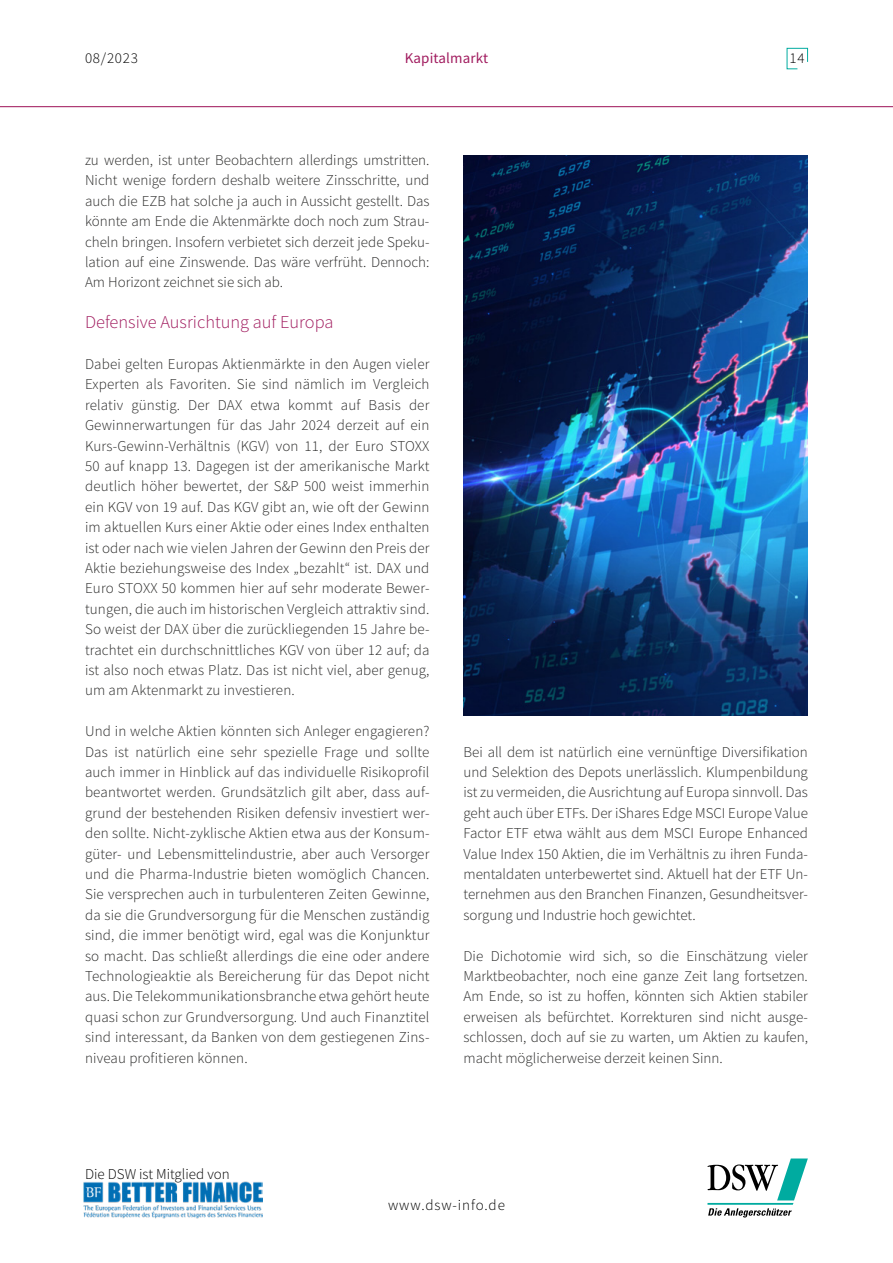
<style>
.page{position:relative;width:893px;height:1263px;background:#fff}
.page>*{position:absolute;margin:0;border:0;box-sizing:border-box;transform-origin:0 0}
.t1{font:300 18px "Source Sans Pro";color:#a11c5f}
.t2{font:300 15px/20.4px "Source Sans Pro";color:#282827;text-align:justify}
.t3{font:300 15px "Source Sans Pro";color:#000}
.t4{font:300 15px "Source Sans Pro";letter-spacing:.06em;color:#000}
.t5{font:15px "Source Sans Pro";letter-spacing:.01em;color:#a11c5f}
</style>
<div class="page">
<svg style="left:786px;top:48px;width:22px;height:22px"></svg>
<hr style="left:0;top:106px;width:893px;height:1px;background:#9d1057">
<svg style="left:707px;top:1158px;width:101px;height:59px"></svg>
<img style="left:83px;top:1182px;width:180px;height:37px">
<img style="left:463px;top:156px;width:345px;height:560px">
<p class="t3" style="left:85px;top:49px;width:54px">08/2023</p>
<p class="t5" style="left:405px;top:48px;width:85px">Kapitalmarkt</p>
<p class="t3" style="left:790px;top:49px;width:17px">14</p>
<p class="t2" style="left:85px;top:150px;width:346px">zu werden, ist unter Beobachtern allerdings umstritten.<br>Nicht wenige fordern deshalb weitere Zinsschritte, und auch die EZB hat solche ja auch in Aussicht gestellt. Das könnte am Ende die Aktenmärkte doch noch zum Strau&shy;cheln bringen. Insofern verbietet sich derzeit jede Speku&shy;lation auf eine Zinswende. Das wäre verfrüht. Dennoch:<br>Am Horizont zeichnet sie sich ab.</p>
<p class="t1" style="left:85px;top:311px;width:250px">Defensive Ausrichtung auf Europa</p>
<p class="t2" style="left:85px;top:354px;width:346px">Dabei gelten Europas Aktienmärkte in den Augen vieler Experten als Favoriten. Sie sind nämlich im Vergleich relativ günstig. Der DAX etwa kommt auf Basis der Gewinnerwartungen für das Jahr 2024 derzeit auf ein Kurs-Gewinn-Verhältnis (KGV) von 11, der Euro STOXX 50 auf knapp 13. Dagegen ist der amerikanische Markt deutlich höher bewertet, der S&amp;P 500 weist immerhin ein KGV von 19 auf. Das KGV gibt an, wie oft der Gewinn im aktuellen Kurs einer Aktie oder eines Index enthalten ist oder nach wie vielen Jahren der Gewinn den Preis der Aktie beziehungsweise des Index „bezahlt“ ist. DAX und Euro STOXX 50 kommen hier auf sehr moderate Bewer&shy;tungen, die auch im historischen Vergleich attraktiv sind.<br>So weist der DAX über die zurückliegenden 15 Jahre be&shy;trachtet ein durchschnittliches KGV von über 12 auf; da ist also noch etwas Platz. Das ist nicht viel, aber genug, um am Aktenmarkt zu investieren.</p>
<p class="t2" style="left:85px;top:721px;width:346px">Und in welche Aktien könnten sich Anleger engagieren?<br>Das ist natürlich eine sehr spezielle Frage und sollte auch immer in Hinblick auf das individuelle Risikoprofil beantwortet werden. Grundsätzlich gilt aber, dass auf&shy;grund der bestehenden Risiken defensiv investiert wer&shy;den sollte. Nicht-zyklische Aktien etwa aus der Konsum&shy;güter- und Lebensmittelindustrie, aber auch Versorger und die Pharma-Industrie bieten womöglich Chancen.<br>Sie versprechen auch in turbulenteren Zeiten Gewinne, da sie die Grundversorgung für die Menschen zuständig sind, die immer benötigt wird, egal was die Konjunktur so macht. Das schließt allerdings die eine oder andere Technologieaktie als Bereicherung für das Depot nicht aus. Die Telekommunikationsbranche etwa gehört heute quasi schon zur Grundversorgung. Und auch Finanztitel sind interessant, da Banken von dem gestiegenen Zins&shy;niveau profitieren können.</p>
<p class="t2" style="left:463px;top:741px;width:346px">Bei all dem ist natürlich eine vernünftige Diversifikation und Selektion des Depots unerlässlich. Klumpenbildung ist zu vermeiden, die Ausrichtung auf Europa sinnvoll. Das geht auch über ETFs. Der iShares Edge MSCI Europe Value Factor ETF etwa wählt aus dem MSCI Europe Enhanced Value Index 150 Aktien, die im Verhältnis zu ihren Funda&shy;mentaldaten unterbewertet sind. Aktuell hat der ETF Un&shy;ternehmen aus den Branchen Finanzen, Gesundheitsver&shy;sorgung und Industrie hoch gewichtet.</p>
<p class="t2" style="left:463px;top:945px;width:346px">Die Dichotomie wird sich, so die Einschätzung vieler Marktbeobachter, noch eine ganze Zeit lang fortsetzen.<br>Am Ende, so ist zu hoffen, könnten sich Aktien stabiler erweisen als befürchtet. Korrekturen sind nicht ausge&shy;schlossen, doch auf sie zu warten, um Aktien zu kaufen, macht möglicherweise derzeit keinen Sinn.</p>
<p class="t3" style="left:85px;top:1165px;width:146px">Die DSW ist Mitglied von</p>
<p class="t4" style="left:388px;top:1195px;width:118px">www.dsw-info.de</p>
</div>
